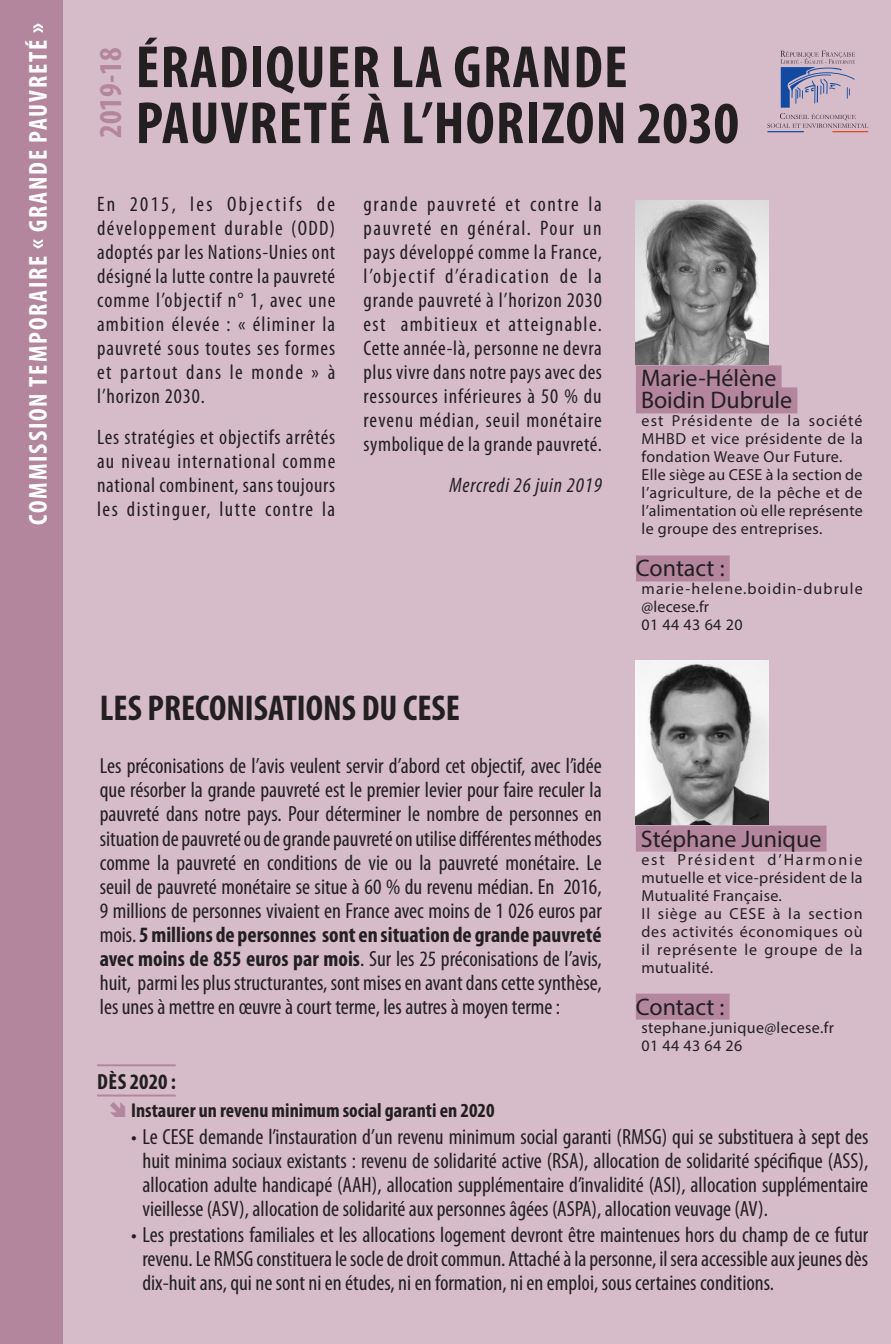
<style>
.page{position:relative;width:891px;height:1344px;background:#fff}
.page>*{position:absolute;margin:0;border:0;box-sizing:border-box;transform-origin:0 0}
.Titre_sur_4_et_5_lig{font:700 condensed 60px "Myriad Pro";letter-spacing:.02em;color:#231f20}
.proposition_alinéa{font:700 condensed 36px "Myriad Pro";color:#231f20}
.t1{font:700 condensed 32px "Myriad Pro";color:#b3869d}
.denomination_section{font:700 condensed 26px "Myriad Pro";letter-spacing:.07em;color:#fff}
.rapporteur{font:24px/22px "Myriad Pro";color:#231f20}
.proposition_alinéa-2{font:condensed 22px/24px "Myriad Pro";color:#231f20;text-align:justify}
.proposition_gros_tit{font:700 condensed 22px "Myriad Pro";color:#231f20}
.constat_alinéa_lettr{font:condensed 21px/24px "Myriad Pro";letter-spacing:.05em;color:#231f20;text-align:justify}
.constat_alinéa_lettr-2{font:italic condensed 21px "Myriad Pro";letter-spacing:.04em;color:#231f20}
.t2{font:700 condensed 20px "Myriad Pro";color:#231f20}
.contact_section_donn{font:16px/18px "Myriad Pro";letter-spacing:.025em;color:#231f20;text-align:justify}
.contact_section_donn-2{font:16px/18px "Myriad Pro";letter-spacing:.065em;color:#231f20}
.s1{font-weight:700}
</style>
<div class="page">
<div style="left:63px;top:0;width:827px;height:1344px;background:#d6bcc9"></div>
<hr style="left:767px;top:131px;width:36px;height:1px;background:#114aa0">
<hr style="left:832px;top:131px;width:35px;height:1px;background:#ef3e22">
<svg style="left:767px;top:51px;width:100px;height:77px;background:#b8a8bd"></svg>
<div style="left:0;top:0;width:63px;height:1344px;background:#b3869d"></div>
<div style="left:635px;top:365px;width:146px;height:26px;background:#b3869d"></div>
<div style="left:635px;top:387px;width:162px;height:26px;background:#b3869d"></div>
<div style="left:635px;top:555px;width:94px;height:26px;background:#b3869d"></div>
<img style="left:635px;top:200px;width:133px;height:164px">
<div style="left:635px;top:825px;width:191px;height:26px;background:#b3869d"></div>
<div style="left:635px;top:993px;width:94px;height:26px;background:#b3869d"></div>
<img style="left:635px;top:660px;width:133px;height:164px">
<hr style="left:97px;top:1064px;width:78px;height:2px;background:#b3869d">
<hr style="left:97px;top:1094px;width:78px;height:2px;background:#b3869d">
<svg style="left:110px;top:1101px;width:15px;height:15px"></svg>
<p class="denomination_section" style="left:22px;top:525px;width:503px;rotate:-90deg">COMMISSION TEMPORAIRE « GRANDE PAUVRETÉ »</p>
<p class="t1" style="left:90px;top:138px;width:92px;rotate:-90deg">2019-18</p>
<p class="Titre_sur_4_et_5_lig" style="left:136px;top:30px;width:493px">ÉRADIQUER LA GRANDE</p>
<p class="Titre_sur_4_et_5_lig" style="left:136px;top:86px;width:604px">PAUVRETÉ À L’HORIZON 2030</p>
<p class="constat_alinéa_lettr" style="left:97px;top:191px;width:239px">En 2015, les Objectifs de développement durable (ODD) adoptés par les Nations-Unies ont désigné la lutte contre la pauvreté comme l’objectif n° 1, avec une ambition élevée : « éliminer la pauvreté sous toutes ses formes et partout dans le monde » à l’horizon 2030.</p>
<p class="constat_alinéa_lettr" style="left:97px;top:424px;width:239px">Les stratégies et objectifs arrêtés au niveau international comme national combinent, sans toujours les distinguer, lutte contre la</p>
<p class="constat_alinéa_lettr" style="left:363px;top:191px;width:240px">grande pauvreté et contre la pauvreté en général. Pour un pays développé comme la France, l’objectif d’éradication de la grande pauvreté à l’horizon 2030 est ambitieux et atteignable.<br>Cette année-là, personne ne devra plus vivre dans notre pays avec des ressources inférieures à 50 % du revenu médian, seuil monétaire symbolique de la grande pauvreté.</p>
<p class="constat_alinéa_lettr-2" style="left:449px;top:472px;width:154px">Mercredi 26 juin 2019</p>
<p class="proposition_alinéa" style="left:100px;top:685px;width:361px">LES PRECONISATIONS DU CESE</p>
<p class="proposition_alinéa-2" style="left:100px;top:754px;width:503px">Les préconisations de l’avis veulent servir d’abord cet objectif, avec l’idée que résorber la grande pauvreté est le premier levier pour faire reculer la pauvreté dans notre pays. Pour déterminer le nombre de personnes en situation de pauvreté ou de grande pauvreté on utilise différentes méthodes comme la pauvreté en conditions de vie ou la pauvreté monétaire. Le seuil de pauvreté monétaire se situe à 60 % du revenu médian. En 2016, 9 millions de personnes vivaient en France avec moins de 1 026 euros par mois. <span class="s1">5 millions de personnes sont en situation de grande pauvreté avec moins de 855 euros par mois</span>. Sur les 25 préconisations de l’avis, huit, parmi les plus structurantes, sont mises en avant dans cette synthèse, les unes à mettre en œuvre à court terme, les autres à moyen terme :</p>
<p class="rapporteur" style="left:640px;top:367px;width:153px">Marie-Hélène<br>Boidin Dubrule</p>
<p class="contact_section_donn" style="left:641px;top:412px;width:222px">est Présidente de la société MHBD et vice présidente de la fondation Weave Our Future.</p>
<p class="contact_section_donn" style="left:641px;top:466px;width:222px">Elle siège au CESE à la section de l’agriculture, de la pêche et de l’alimentation où elle représente le groupe des entreprises.</p>
<p class="rapporteur" style="left:635px;top:557px;width:90px">Contact :</p>
<p class="contact_section_donn-2" style="left:641px;top:580px;width:222px">marie-helene.boidin-dubrule @lecese.fr</p>
<p class="contact_section_donn" style="left:641px;top:616px;width:102px">01 44 43 64 20</p>
<p class="rapporteur" style="left:640px;top:827px;width:182px">Stéphane Junique</p>
<p class="contact_section_donn" style="left:641px;top:850px;width:222px">est Président d’Harmonie mutuelle et vice-président de la Mutualité Française.</p>
<p class="contact_section_donn" style="left:641px;top:904px;width:222px">Il siège au CESE à la section des activités économiques où il représente le groupe de la mutualité.</p>
<p class="rapporteur" style="left:635px;top:995px;width:90px">Contact :</p>
<p class="contact_section_donn" style="left:641px;top:1018px;width:194px">stephane.junique@lecese.fr</p>
<p class="contact_section_donn" style="left:641px;top:1036px;width:102px">01 44 43 64 26</p>
<p class="proposition_gros_tit" style="left:97px;top:1068px;width:80px">DÈS 2020 :</p>
<p class="t2" style="left:131px;top:1097px;width:365px">Instaurer un revenu minimum social garanti en 2020</p>
<p class="proposition_alinéa-2" style="left:142px;top:1124px;width:727px;text-indent:-11px">• Le CESE demande l’instauration d’un revenu minimum social garanti (RMSG) qui se substituera à sept des huit minima sociaux existants : revenu de solidarité active (RSA), allocation de solidarité spécifique (ASS), allocation adulte handicapé (AAH), allocation supplémentaire d’invalidité (ASI), allocation supplémentaire vieillesse (ASV), allocation de solidarité aux personnes âgées (ASPA), allocation veuvage (AV).</p>
<p class="proposition_alinéa-2" style="left:142px;top:1222px;width:727px;text-indent:-11px">• Les prestations familiales et les allocations logement devront être maintenues hors du champ de ce futur revenu. Le RMSG constituera le socle de droit commun. Attaché à la personne, il sera accessible aux jeunes dès dix-huit ans, qui ne sont ni en études, ni en formation, ni en emploi, sous certaines conditions.</p>
</div>
